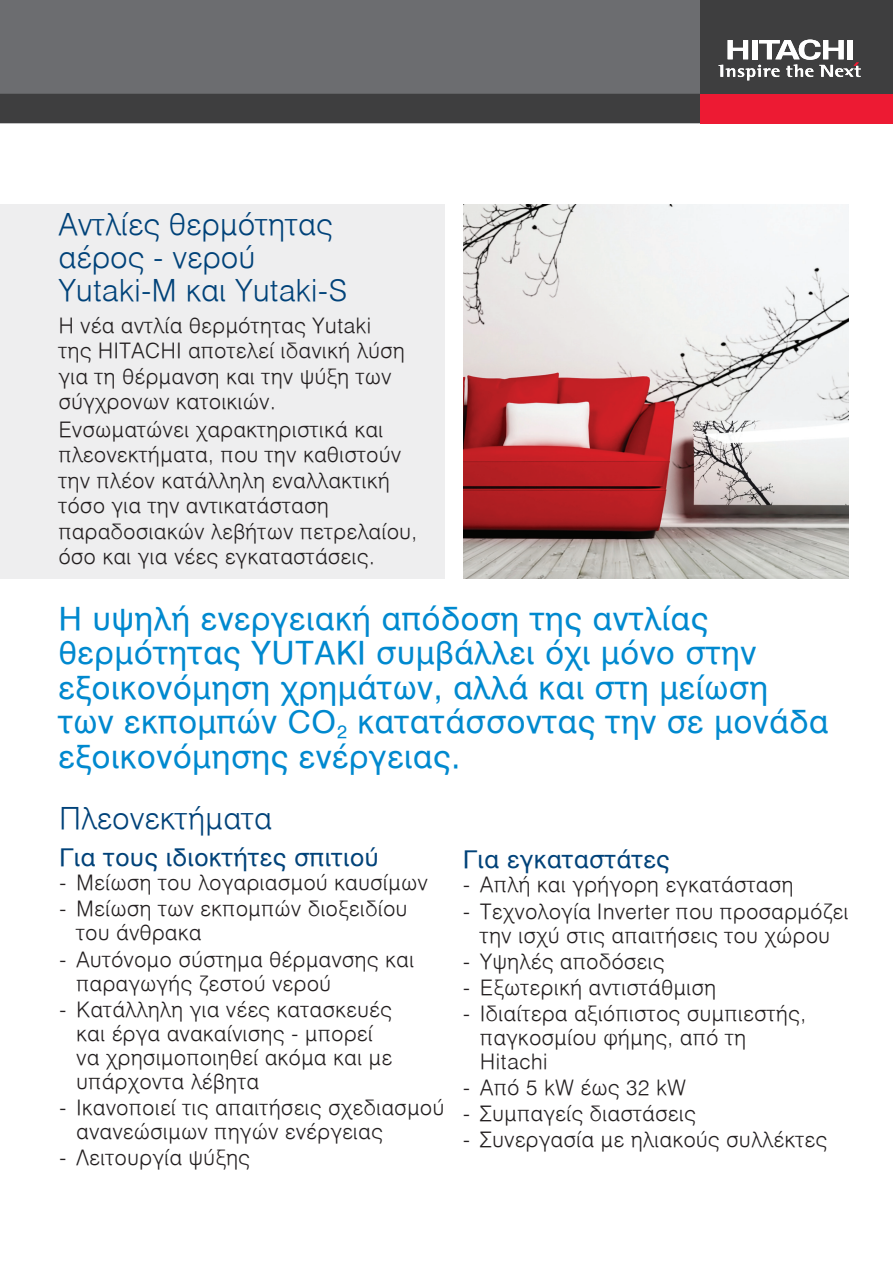
<style>
.page{position:relative;width:893px;height:1263px;background:#fff}
.page>*{position:absolute;margin:0;border:0;box-sizing:border-box;transform-origin:0 0}
.Εισαγωγικό_κείμενο_π{font:31.5px/34.5px "UB Helvetica";letter-spacing:.03em;color:#0089cf}
.Ειδικά_σχόλια{font:300 30px/33px "UB Helvetica";letter-spacing:.02em;color:#004279}
.Τίτλος_σώματος_κειμέ{font:24px "UB Helvetica";letter-spacing:.03em;color:#004279}
.Λίστα_σώματος_κειμέν{font:300 21px/24px "UB Helvetica";letter-spacing:.03em;color:#231f20}
.Σώμα_κειμένου{font:300 21px/25.5px "UB Helvetica";letter-spacing:.03em;color:#231f20}
</style>
<div class="page">
<div style="left:0;top:0;width:711px;height:112px;background:#6c6d70"></div>
<div style="left:0;top:94px;width:701px;height:29px;background:#3e3e3f"></div>
<div style="left:701px;top:0;width:192px;height:112px;background:#3e3e3f"></div>
<svg style="left:718px;top:40px;width:143px;height:40px"></svg>
<div style="left:701px;top:94px;width:192px;height:29px;background:#ed1a33"></div>
<div style="left:0;top:204px;width:445px;height:374px;background:#eeeeef"></div>
<img style="left:463px;top:204px;width:385px;height:374px">
<p class="Ειδικά_σχόλια" style="left:59px;top:208px;width:290px">Αντλίες θερμότητας αέρος - νερού<br>Yutaki-M και Yutaki-S</p>
<p class="Σώμα_κειμένου" style="left:59px;top:313px;width:348px">Η νέα αντλία θερμότητας Yutaki της HITACHI αποτελεί ιδανική λύση για τη θέρμανση και την ψύξη των σύγχρονων κατοικιών.</p>
<p class="Σώμα_κειμένου" style="left:59px;top:417px;width:360px">Ενσωματώνει χαρακτηριστικά και πλεονεκτήματα, που την καθιστούν την πλέον κατάλληλη εναλλακτική τόσο για την αντικατάσταση παραδοσιακών λεβήτων πετρελαίου, όσο και για νέες εγκαταστάσεις.</p>
<p class="Εισαγωγικό_κείμενο_π" style="left:59px;top:602px;width:771px">Η υψηλή ενεργειακή απόδοση της αντλίας θερμότητας YUTAKI συμβάλλει όχι μόνο στην εξοικονόμηση χρημάτων, αλλά και στη μείωση των εκπομπών CO<sub>2</sub> κατατάσσοντας την σε μονάδα εξοικονόμησης ενέργειας.</p>
<p class="Ειδικά_σχόλια" style="left:60px;top:802px;width:214px">Πλεονεκτήματα</p>
<p class="Τίτλος_σώματος_κειμέ" style="left:60px;top:844px;width:321px">Για τους ιδιοκτήτες σπιτιού</p>
<p class="Λίστα_σώματος_κειμέν" style="left:60px;top:871px;width:370px">− Μείωση του λογαριασμού καυσίμων</p>
<p class="Λίστα_σώματος_κειμέν" style="left:77px;top:897px;width:332px;text-indent:-17px">− Μείωση των εκπομπών διοξειδίου του άνθρακα</p>
<p class="Λίστα_σώματος_κειμέν" style="left:77px;top:947px;width:339px;text-indent:-17px">− Αυτόνομο σύστημα θέρμανσης και παραγωγής ζεστού νερού</p>
<p class="Λίστα_σώματος_κειμέν" style="left:77px;top:997px;width:317px;text-indent:-17px">− Κατάλληλη για νέες κατασκευές και έργα ανακαίνισης - μπορεί να χρησιμοποιηθεί ακόμα και με υπάρχοντα λέβητα</p>
<p class="Λίστα_σώματος_κειμέν" style="left:77px;top:1096px;width:369px;text-indent:-17px">− Ικανοποιεί τις απαιτήσεις σχεδιασμού ανανεώσιμων πηγών ενέργειας</p>
<p class="Λίστα_σώματος_κειμέν" style="left:60px;top:1146px;width:192px">− Λειτουργία ψύξης</p>
<p class="Τίτλος_σώματος_κειμέ" style="left:463px;top:846px;width:208px">Για εγκαταστάτες</p>
<p class="Λίστα_σώματος_κειμέν" style="left:463px;top:873px;width:332px">− Απλή και γρήγορη εγκατάσταση</p>
<p class="Λίστα_σώματος_κειμέν" style="left:463px;top:899px;width:387px;text-align:center">− Τεχνολογία Inverter που προσαρμόζει την ισχύ στις απαιτήσεις του χώρου</p>
<p class="Λίστα_σώματος_κειμέν" style="left:463px;top:949px;width:203px">− Υψηλές αποδόσεις</p>
<p class="Λίστα_σώματος_κειμέν" style="left:463px;top:976px;width:254px">− Εξωτερική αντιστάθμιση</p>
<p class="Λίστα_σώματος_κειμέν" style="left:480px;top:1002px;width:327px;text-indent:-17px">− Ιδιαίτερα αξιόπιστος συμπιεστής, παγκοσμίου φήμης, από τη<br>Hitachi</p>
<p class="Λίστα_σώματος_κειμέν" style="left:463px;top:1076px;width:224px">− Από 5 kW έως 32 kW</p>
<p class="Λίστα_σώματος_κειμέν" style="left:463px;top:1102px;width:234px">− Συμπαγείς διαστάσεις</p>
<p class="Λίστα_σώματος_κειμέν" style="left:463px;top:1128px;width:365px">− Συνεργασία με ηλιακούς συλλέκτες</p>
</div>
